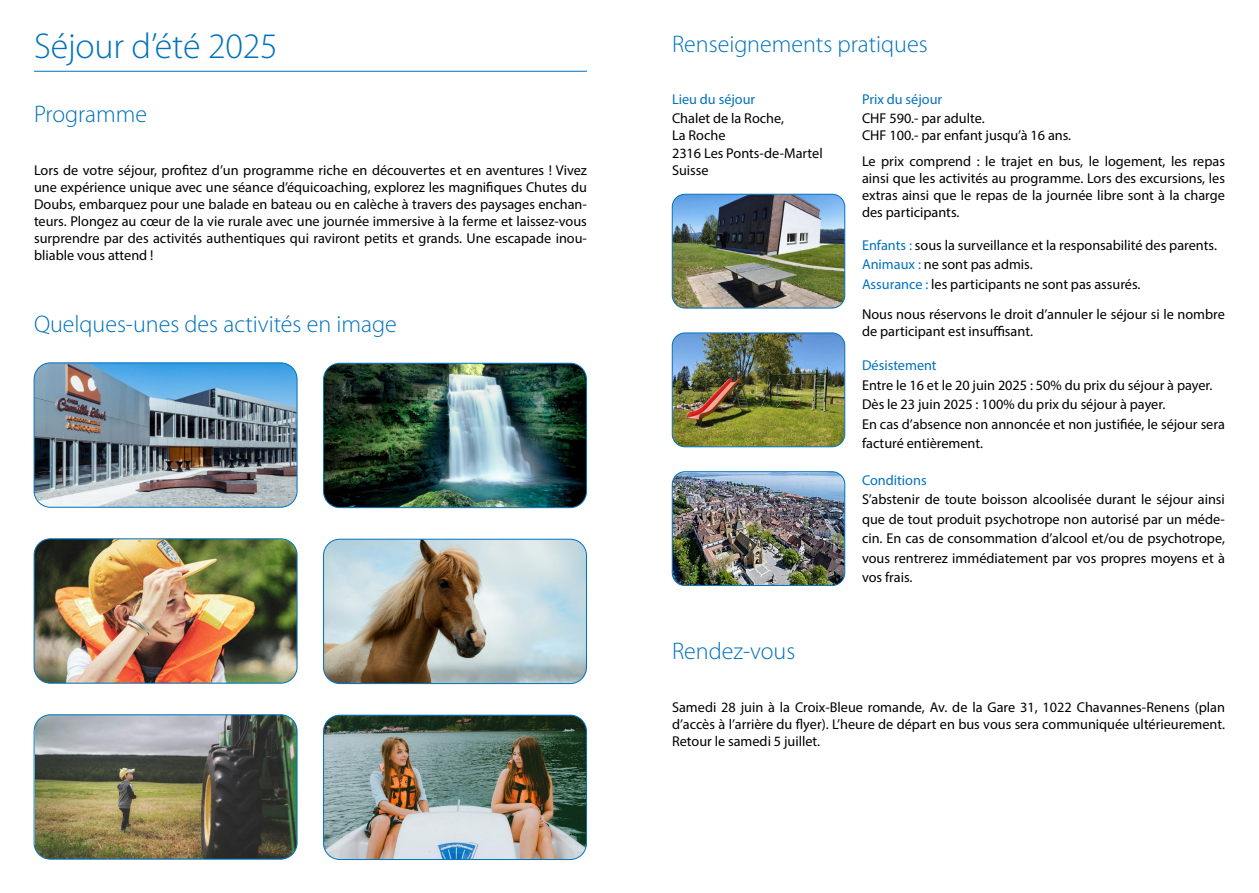
<style>
.page{position:relative;width:1259px;height:893px;background:#fff}
.page>*{position:absolute;margin:0;border:0;box-sizing:border-box;transform-origin:0 0}
.t1{font:300 36px "Myriad Pro";letter-spacing:-.005em;color:#0072bc}
.t2{font:300 24px "Myriad Pro";color:#0072bc}
.t3{font:14.25px/17.1px "Myriad Pro";color:#000}
.t4{font:14.25px "Myriad Pro";color:#0072bc}
.s1{color:#0072bc}
</style>
<div class="page">
<hr style="left:34px;top:71px;width:553px;height:1px;background:#0072bc">
<img style="left:672px;top:194px;width:172px;height:114px">
<div style="left:672px;top:194px;width:173px;height:114px;border:1px solid #0072bc;border-radius:13px"></div>
<img style="left:672px;top:333px;width:172px;height:114px">
<div style="left:672px;top:333px;width:173px;height:114px;border:1px solid #0072bc;border-radius:13px"></div>
<img style="left:672px;top:472px;width:172px;height:113px">
<div style="left:672px;top:471px;width:173px;height:115px;border:1px solid #0072bc;border-radius:13px"></div>
<img style="left:34px;top:363px;width:263px;height:144px">
<div style="left:34px;top:363px;width:263px;height:144px;border:1px solid #0072bc;border-radius:16px"></div>
<img style="left:34px;top:540px;width:263px;height:143px">
<div style="left:34px;top:538px;width:263px;height:145px;border:1px solid #0072bc;border-radius:16px"></div>
<img style="left:35px;top:716px;width:262px;height:143px">
<div style="left:34px;top:714px;width:263px;height:145px;border:1px solid #0072bc;border-radius:16px"></div>
<img style="left:323px;top:363px;width:262px;height:145px">
<div style="left:323px;top:363px;width:264px;height:145px;border:1px solid #0072bc;border-radius:16px"></div>
<img style="left:323px;top:539px;width:263px;height:145px">
<div style="left:323px;top:539px;width:264px;height:145px;border:1px solid #0072bc;border-radius:16px"></div>
<img style="left:323px;top:715px;width:263px;height:143px">
<div style="left:323px;top:715px;width:264px;height:145px;border:1px solid #0072bc;border-radius:16px"></div>
<h1 class="t1" style="left:34px;top:25px;width:245px">Séjour d’été 2025</h1>
<h2 class="t2" style="left:34px;top:100px;width:114px">Programme</h2>
<p class="t3" style="left:34px;top:161px;width:554px;text-align:justify">Lors de votre séjour, profitez d’un programme riche en découvertes et en aventures ! Vivez une expérience unique avec une séance d’équicoaching, explorez les magnifiques Chutes du Doubs, embarquez pour une balade en bateau ou en calèche à travers des paysages enchan&shy;teurs. Plongez au cœur de la vie rurale avec une journée immersive à la ferme et laissez-vous surprendre par des activités authentiques qui raviront petits et grands. Une escapade inou&shy;bliable vous attend !</p>
<h2 class="t2" style="left:34px;top:310px;width:364px">Quelques-unes des activités en image</h2>
<h2 class="t2" style="left:672px;top:30px;width:257px">Renseignements pratiques</h2>
<p class="t4" style="left:672px;top:90px;width:85px">Lieu du séjour</p>
<p class="t3" style="left:672px;top:110px;width:152px">Chalet de la Roche,<br>La Roche<br>2316 Les Ponts-de-Martel<br>Suisse</p>
<p class="t4" style="left:862px;top:90px;width:82px">Prix du séjour</p>
<p class="t3" style="left:862px;top:110px;width:211px">CHF 590.- par adulte.<br>CHF 100.- par enfant jusqu’à 16 ans.</p>
<p class="t3" style="left:862px;top:152px;width:364px;text-align:justify">Le prix comprend : le trajet en bus, le logement, les repas ainsi que les activités au programme. Lors des excursions, les extras ainsi que le repas de la journée libre sont à la charge des participants.</p>
<p class="t3" style="left:862px;top:235px;width:356px;line-height:19.5px"><span class="s1">Enfants :</span> sous la surveillance et la responsabilité des parents.<br><span class="s1">Animaux :</span> ne sont pas admis.<br><span class="s1">Assurance :</span> les participants ne sont pas assurés.</p>
<p class="t3" style="left:862px;top:305px;width:364px">Nous nous réservons le droit d’annuler le séjour si le nombre de participant est insuffisant.</p>
<p class="t4" style="left:862px;top:357px;width:76px">Désistement</p>
<p class="t3" style="left:862px;top:375px;width:364px;line-height:19.5px">Entre le 16 et le 20 juin 2025 : 50% du prix du séjour à payer.<br>Dès le 23 juin 2025 : 100% du prix du séjour à payer.<br>En cas d’absence non annoncée et non justifiée, le séjour sera facturé entièrement.</p>
<p class="t4" style="left:862px;top:471px;width:66px">Conditions</p>
<p class="t3" style="left:862px;top:489px;width:364px;line-height:19.5px;text-align:justify">S’abstenir de toute boisson alcoolisée durant le séjour ainsi que de tout produit psychotrope non autorisé par un méde&shy;cin. En cas de consommation d’alcool et/ou de psychotrope, vous rentrerez immédiatement par vos propres moyens et à vos frais.</p>
<h2 class="t2" style="left:672px;top:637px;width:125px">Rendez-vous</h2>
<p class="t3" style="left:672px;top:698px;width:554px;text-align:justify">Samedi 28 juin à la Croix-Bleue romande, Av. de la Gare 31, 1022 Chavannes-Renens (plan d’accès à l’arrière du flyer). L’heure de départ en bus vous sera communiquée ultérieurement.<br>Retour le samedi 5 juillet.</p>
</div>
